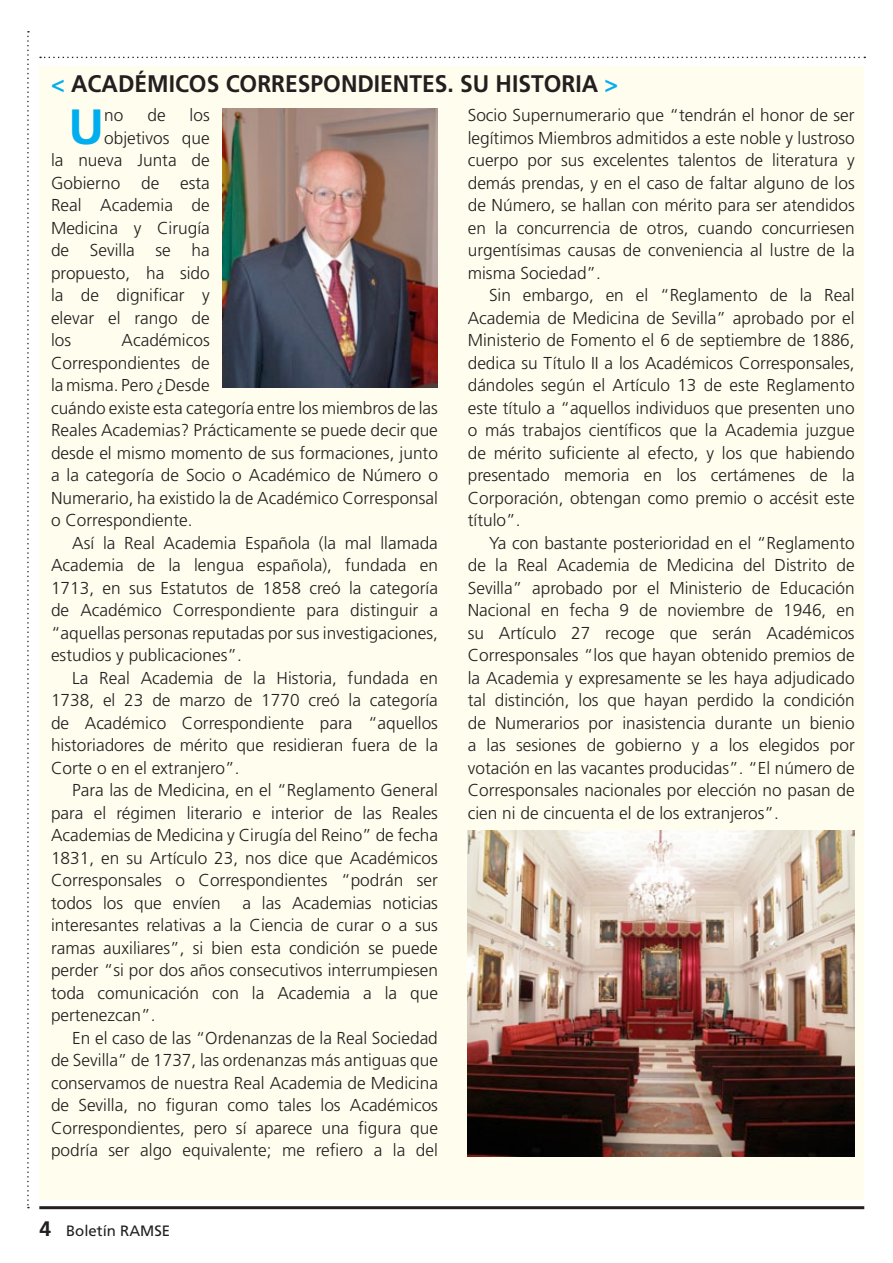
<style>
.page{position:relative;width:893px;height:1263px;background:#fff}
.page>*{position:absolute;margin:0;border:0;box-sizing:border-box;transform-origin:0 0}
.t1{font:700 49.5px "Frutiger LT Std";color:#00aeef}
.t2{font:700 24px "Frutiger LT Std";color:#231f20;scale:.95 1}
.t3{font:300 17.25px/22.5px "Frutiger LT Std";color:#231f20;text-align:justify}
.t4{font:15px "Frutiger LT Std";color:#231f20}
.s1{color:#00aeef}
.s2{font-weight:700;font-size:21px}
</style>
<div class="page">
<svg style="left:27px;top:31px;width:2px;height:1177px"></svg>
<svg style="left:40px;top:57px;width:825px;height:1px"></svg>
<hr style="left:39px;top:1206px;width:825px;height:3px;background:#231f20">
<div style="left:39px;top:66px;width:825px;height:1133px;background:#fffdee"></div>
<img style="left:468px;top:831px;width:387px;height:326px">
<img style="left:223px;top:108px;width:215px;height:280px">
<h2 class="t2" style="left:51px;top:70px;width:598px"><span class="s1">&lt;</span> ACADÉMICOS CORRESPONDIENTES. SU HISTORIA <span class="s1">&gt;</span></h2>
<p class="t3" style="left:468px;top:104px;width:388px">Socio Supernumerario que “tendrán el honor de ser legítimos Miembros admitidos a este noble y lustroso cuerpo por sus excelentes talentos de literatura y demás prendas, y en el caso de faltar alguno de los de Número, se hallan con mérito para ser atendidos en la concurrencia de otros, cuando concurriesen urgentísimas causas de conveniencia al lustre de la misma Sociedad”.</p>
<p class="t3" style="left:468px;top:284px;width:388px;text-indent:21px">Sin embargo, en el “Reglamento de la Real Academia de Medicina de Sevilla” aprobado por el Ministerio de Fomento el 6 de septiembre de 1886, dedica su Título II a los Académicos Corresponsales, dándoles según el Artículo 13 de este Reglamento este título a “aquellos individuos que presenten uno o más trabajos científicos que la Academia juzgue de mérito suficiente al efecto, y los que habiendo presentado memoria en los certámenes de la Corporación, obtengan como premio o accésit este título”.</p>
<p class="t3" style="left:468px;top:532px;width:388px;text-indent:21px">Ya con bastante posterioridad en el “Reglamento de la Real Academia de Medicina del Distrito de Sevilla” aprobado por el Ministerio de Educación Nacional en fecha 9 de noviembre de 1946, en su Artículo 27 recoge que serán Académicos Corresponsales “los que hayan obtenido premios de la Academia y expresamente se les haya adjudicado tal distinción, los que hayan perdido la condición de Numerarios por inasistencia durante un bienio a las sesiones de gobierno y a los elegidos por votación en las vacantes producidas”. “El número de Corresponsales nacionales por elección no pasan de cien ni de cincuenta el de los extranjeros”.</p>
<h1 class="t1" style="left:69px;top:98px;width:37px">U</h1>
<p class="t3" style="left:104px;top:104px;width:21px">no</p>
<p class="t3" style="left:147px;top:104px;width:20px">de</p>
<p class="t3" style="left:190px;top:104px;width:22px">los</p>
<p class="t3" style="left:104px;top:127px;width:107px">objetivos que</p>
<p class="t3" style="left:51px;top:149px;width:160px">la nueva Junta de</p>
<p class="t3" style="left:51px;top:172px;width:160px">Gobierno de esta</p>
<p class="t3" style="left:51px;top:194px;width:160px">Real Academia de</p>
<p class="t3" style="left:51px;top:217px;width:160px">Medicina y Cirugía</p>
<p class="t3" style="left:51px;top:239px;width:160px">de Sevilla se ha</p>
<p class="t3" style="left:51px;top:262px;width:160px">propuesto, ha sido</p>
<p class="t3" style="left:51px;top:284px;width:160px">la de dignificar y</p>
<p class="t3" style="left:51px;top:307px;width:160px">elevar el rango de</p>
<p class="t3" style="left:51px;top:329px;width:22px">los</p>
<p class="t3" style="left:51px;top:329px;width:388px;text-align:left;text-indent:71px">Académicos<br>Correspondientes de<br>la misma. Pero ¿Desde<br>cuándo existe esta categoría entre los miembros de las Reales Academias? Prácticamente se puede decir que desde el mismo momento de sus formaciones, junto a la categoría de Socio o Académico de Número o Numerario, ha existido la de Académico Corresponsal o Correspondiente.</p>
<p class="t3" style="left:51px;top:532px;width:388px;text-indent:21px">Así la Real Academia Española (la mal llamada Academia de la lengua española), fundada en 1713, en sus Estatutos de 1858 creó la categoría de Académico Correspondiente para distinguir a “aquellas personas reputadas por sus investigaciones, estudios y publicaciones”.</p>
<p class="t3" style="left:51px;top:667px;width:388px;text-indent:21px">La Real Academia de la Historia, fundada en 1738, el 23 de marzo de 1770 creó la categoría de Académico Correspondiente para “aquellos historiadores de mérito que residieran fuera de la Corte o en el extranjero”.</p>
<p class="t3" style="left:51px;top:779px;width:388px;text-indent:21px">Para las de Medicina, en el “Reglamento General para el régimen literario e interior de las Reales Academias de Medicina y Cirugía del Reino” de fecha 1831, en su Artículo 23, nos dice que Académicos Corresponsales o Correspondientes “podrán ser todos los que envíen</p>
<p class="t3" style="left:51px;top:892px;width:388px;text-indent:191px">a las Academias noticias interesantes relativas a la Ciencia de curar o a sus ramas auxiliares”, si bien esta condición se puede perder “si por dos años consecutivos interrumpiesen toda comunicación con la Academia a la que pertenezcan”.</p>
<p class="t3" style="left:51px;top:1027px;width:388px;text-indent:21px">En el caso de las “Ordenanzas de la Real Sociedad de Sevilla” de 1737, las ordenanzas más antiguas que conservamos de nuestra Real Academia de Medicina de Sevilla, no figuran como tales los Académicos Correspondientes, pero sí aparece una figura que podría ser algo equivalente; me refiero a la del</p>
<p class="t4" style="left:39px;top:1222px;width:132px"><span class="s2">4</span> Boletín RAMSE</p>
</div>
